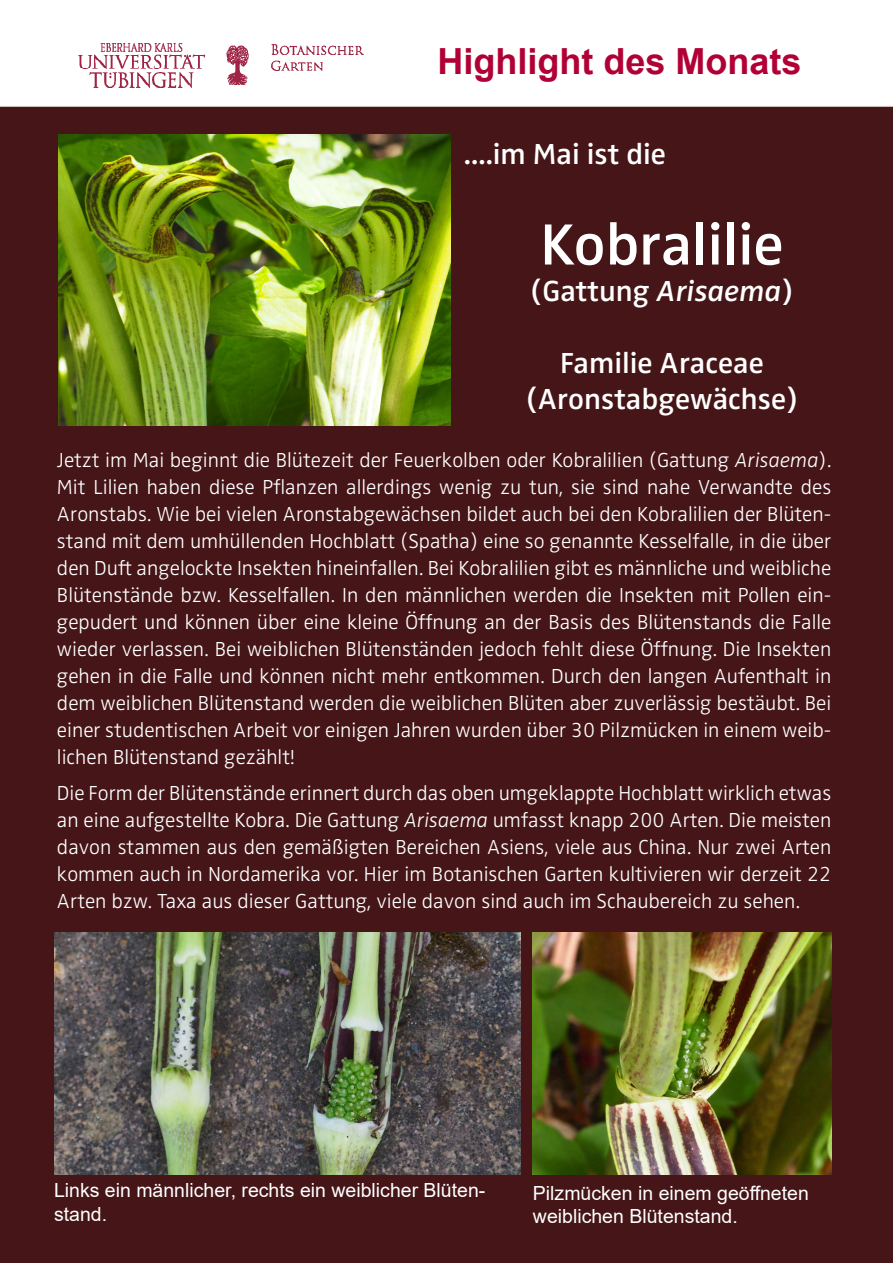
<style>
.page{position:relative;width:893px;height:1263px;background:#fff}
.page>*{position:absolute;margin:0;border:0;box-sizing:border-box;transform-origin:0 0}
.t1{font:600 60px "Zwo OT";color:#fff}
.t2{font:700 36px "Arial";color:#b10035}
.t3{font:600 30px/36px "Zwo OT";color:#fff;text-align:center}
.t4{font:300 21px/27px "Zwo OT";color:#fff;text-align:justify}
.t5{font:19.5px/23.4px "Arial";color:#fff}
.s1{font-style:italic}
</style>
<div class="page">
<div style="left:0;top:105px;width:893px;height:1158px;background:#451517"></div>
<img style="left:78px;top:44px;width:285px;height:43px">
<img style="left:59px;top:135px;width:391px;height:290px">
<img style="left:533px;top:932px;width:298px;height:243px">
<img style="left:54px;top:932px;width:466px;height:243px">
<p class="t2" style="left:438px;top:36px;width:366px">Highlight des Monats</p>
<p class="t3" style="left:463px;top:136px;width:204px">....im Mai ist die</p>
<p class="t1" style="left:540px;top:210px;width:245px">Kobralilie</p>
<p class="t3" style="left:530px;top:273px;width:265px">(Gattung <span class="s1">Arisaema</span>)</p>
<p class="t3" style="left:525px;top:345px;width:275px">Familie Araceae (Aronstabgewächse)</p>
<p class="t4" style="left:57px;top:447px;width:776px">Jetzt im Mai beginnt die Blütezeit der Feuerkolben oder Kobralilien (Gattung <span class="s1">Arisaema</span>).<br>Mit Lilien haben diese Pflanzen allerdings wenig zu tun, sie sind nahe Verwandte des Aronstabs. Wie bei vielen Aronstabgewächsen bildet auch bei den Kobralilien der Blüten&shy;stand mit dem umhüllenden Hochblatt (Spatha) eine so genannte Kesselfalle, in die über den Duft angelockte Insekten hineinfallen. Bei Kobralilien gibt es männliche und weibliche Blütenstände bzw. Kesselfallen. In den männlichen werden die Insekten mit Pollen ein&shy;gepudert und können über eine kleine Öffnung an der Basis des Blütenstands die Falle wieder verlassen. Bei weiblichen Blütenständen jedoch fehlt diese Öffnung. Die Insekten gehen in die Falle und können nicht mehr entkommen. Durch den langen Aufenthalt in dem weiblichen Blütenstand werden die weiblichen Blüten aber zuverlässig bestäubt. Bei einer studentischen Arbeit vor einigen Jahren wurden über 30 Pilzmücken in einem weib&shy;lichen Blütenstand gezählt!</p>
<p class="t4" style="left:57px;top:780px;width:776px">Die Form der Blütenstände erinnert durch das oben umgeklappte Hochblatt wirklich etwas an eine aufgestellte Kobra. Die Gattung <span class="s1">Arisaema</span> umfasst knapp 200 Arten. Die meisten davon stammen aus den gemäßigten Bereichen Asiens, viele aus China. Nur zwei Arten kommen auch in Nordamerika vor. Hier im Botanischen Garten kultivieren wir derzeit 22<br>Arten bzw. Taxa aus dieser Gattung, viele davon sind auch im Schaubereich zu sehen.</p>
<p class="t5" style="left:54px;top:1179px;width:433px">Links ein männlicher, rechts ein weiblicher Blüten&shy;stand.</p>
<p class="t5" style="left:533px;top:1181px;width:277px">Pilzmücken in einem geöffneten weiblichen Blütenstand.</p>
</div>
